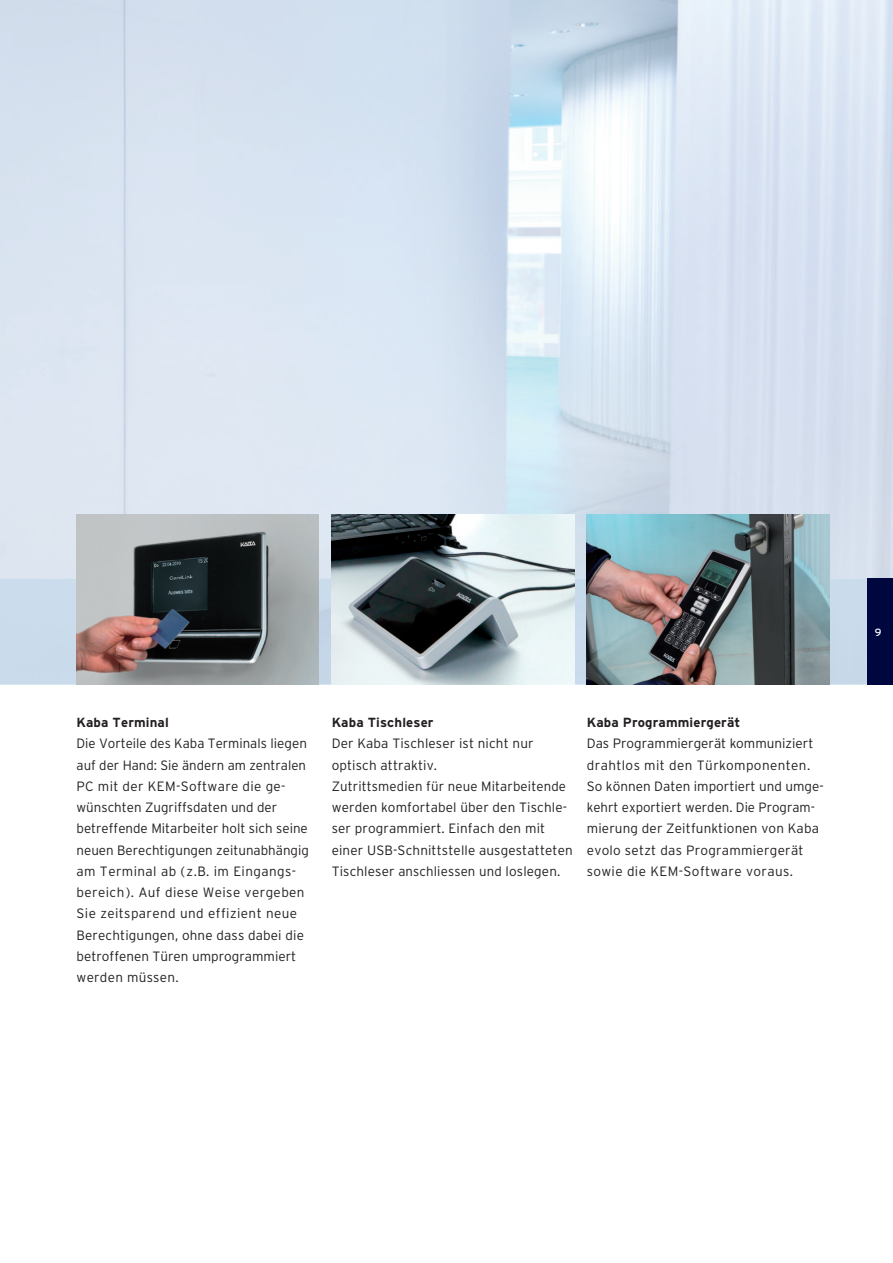
<style>
.page{position:relative;width:893px;height:1263px;background:#fff}
.page>*{position:absolute;margin:0;border:0;box-sizing:border-box;transform-origin:0 0}
.t1{font:300 13.5px/21.3px "Interstate";letter-spacing:.01em;color:#231f20}
.t2{font:700 13.2px "Interstate";letter-spacing:.01em;color:#231f20}
.t3{font:10.5px "Interstate";color:#fff}
</style>
<div class="page">
<img style="left:0;top:0;width:893px;height:578px">
<img style="left:0;top:578px;width:867px;height:107px">
<img style="left:587px;top:514px;width:242px;height:171px">
<img style="left:77px;top:514px;width:242px;height:171px">
<img style="left:332px;top:514px;width:242px;height:171px">
<div style="left:867px;top:578px;width:26px;height:107px;background:#00073f"></div>
<p class="t2" style="left:77px;top:715px;width:94px">Kaba Terminal</p>
<p class="t1" style="left:77px;top:733px;width:234px">Die Vorteile des Kaba Terminals liegen auf der Hand: Sie ändern am zentralen PC mit der KEM-Software die ge&shy;wünschten Zugriffsdaten und der betreffende Mitarbeiter holt sich seine neuen Berechtigungen zeitunabhängig am Terminal ab ( z.B. im Eingangs - bereich ). Auf diese Weise vergeben Sie zeitsparend und effizient neue Berechtigungen, ohne dass dabei die betroffenen Türen umprogrammiert werden müssen.</p>
<p class="t2" style="left:332px;top:715px;width:103px">Kaba Tischleser</p>
<p class="t1" style="left:332px;top:733px;width:243px">Der Kaba Tischleser ist nicht nur optisch attraktiv.<br>Zutrittsmedien für neue Mitarbeitende werden komfortabel über den Tischle&shy;ser programmiert. Einfach den mit einer USB-Schnittstelle ausgestatteten Tischleser anschliessen und loslegen.</p>
<p class="t2" style="left:587px;top:715px;width:155px">Kaba Programmiergerät</p>
<p class="t1" style="left:587px;top:733px;width:238px">Das Programmiergerät kommuniziert drahtlos mit den Türkomponenten.<br>So können Daten importiert und umge&shy;kehrt exportiert werden. Die Program&shy;mierung der Zeitfunktionen von Kaba evolo setzt das Programmiergerät sowie die KEM-Software voraus.</p>
<p class="t3" style="left:873px;top:626px;width:12px">1 09</p>
</div>
